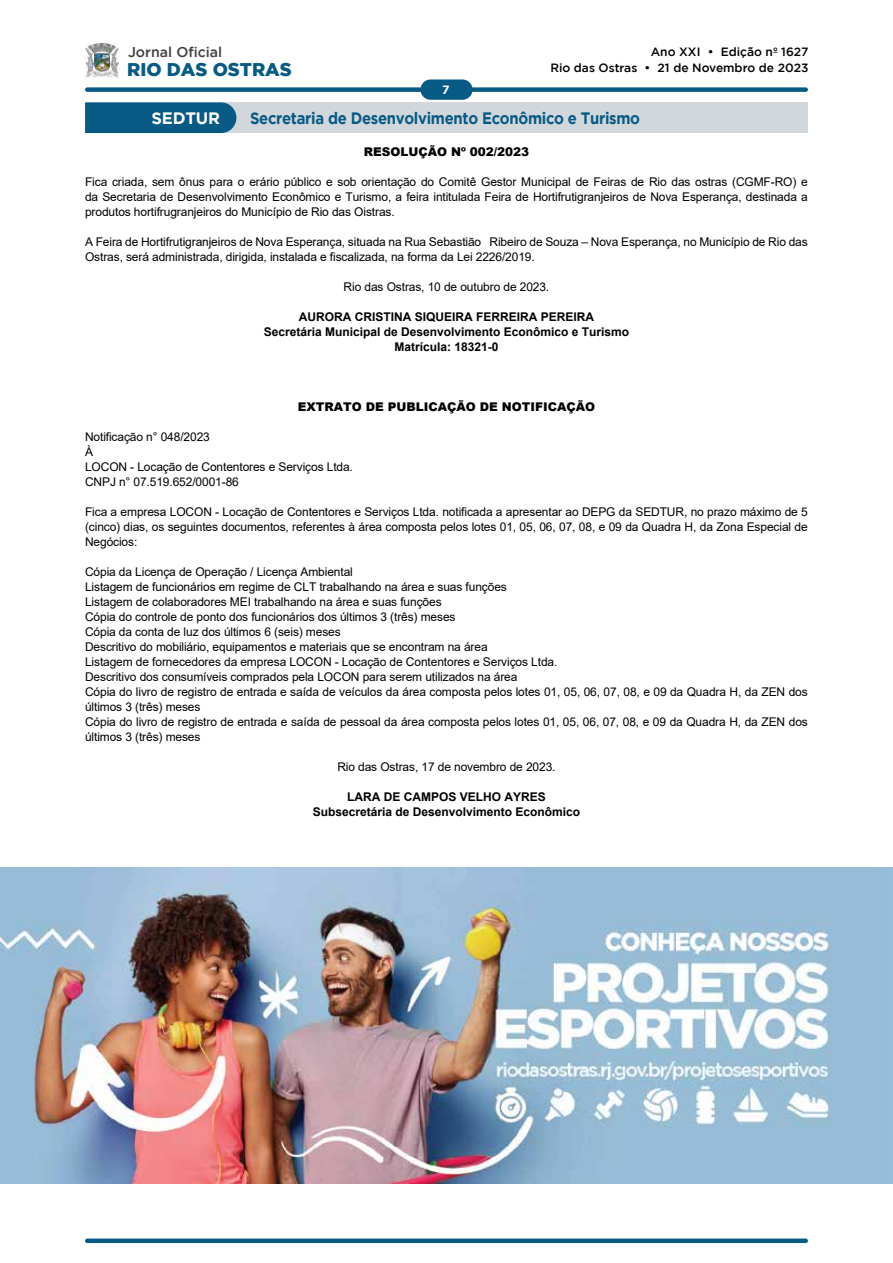
<style>
.page{position:relative;width:893px;height:1263px;background:#fff}
.page>*{position:absolute;margin:0;border:0;box-sizing:border-box;transform-origin:0 0}
.t1{font:900 18.45px "Gotham";color:#075a84}
.t2{font:700 16.5px "Gotham";letter-spacing:-.02em;color:#075a84;scale:.9 1}
.t3{font:700 16.5px "Gotham";letter-spacing:-.01em;color:#fff}
.t4{font:500 14.1px "Gotham";color:#404040}
.t5{font:12px/15px "Arial";letter-spacing:-.01em;color:#000}
.t6{font:700 12px/15px "Arial";color:#000;text-align:center}
.t7{font:900 12px "Arial";color:#000}
.t8{font:500 12px/15.8px "Gotham";color:#000;text-align:right}
.t9{font:700 12px "Gotham";color:#fff}
</style>
<div class="page">
<div style="left:85px;top:87px;width:723px;height:5px;background:#075a84;border-radius:2px"></div>
<div style="left:420px;top:79px;width:53px;height:21px;background:#075a84;border-radius:10px"></div>
<img style="left:86px;top:44px;width:32px;height:34px">
<div style="left:85px;top:1238px;width:723px;height:5px;background:#075a84;border-radius:2px"></div>
<div style="left:86px;top:102px;width:722px;height:31px;background:#d2d7dc"></div>
<div style="left:85px;top:102px;width:151px;height:31px;background:#075a84"></div>
<img style="left:0;top:868px;width:893px;height:315px">
<p class="t4" style="left:128px;top:44px;width:96px">Jornal Oficial</p>
<h1 class="t1" style="left:127px;top:59px;width:166px">RIO DAS OSTRAS</h1>
<h2 class="t3" style="left:151px;top:108px;width:70px">SEDTUR</h2>
<h2 class="t2" style="left:250px;top:108px;width:435px">Secretaria de Desenvolvimento Econômico e Turismo</h2>
<p class="t7" style="left:364px;top:143px;width:167px">RESOLUÇÃO Nº 002/2023</p>
<p class="t5" style="left:85px;top:174px;width:724px;text-align:justify">Fica criada, sem ônus para o erário público e sob orientação do Comitê Gestor Municipal de Feiras de Rio das ostras (CGMF-RO) e da Secretaria de Desenvolvimento Econômico e Turismo, a feira intitulada Feira de Hortifrutigranjeiros de Nova Esperança, destinada a produtos hortifrugranjeiros do Município de Rio das Oistras.</p>
<p class="t5" style="left:85px;top:234px;width:724px">A Feira de Hortifrutigranjeiros de Nova Esperança, situada na Rua Sebastião Ribeiro de Souza – Nova Esperança, no Município de Rio das<br>Ostras, será administrada, dirigida, instalada e fiscalizada, na forma da Lei 2226/2019.</p>
<p class="t5" style="left:344px;top:279px;width:207px">Rio das Ostras, 10 de outubro de 2023.</p>
<p class="t6" style="left:264px;top:310px;width:367px">AURORA CRISTINA SIQUEIRA FERREIRA PEREIRA<br>Secretária Municipal de Desenvolvimento Econômico e Turismo<br>Matrícula: 18321-0</p>
<p class="t8" style="left:550px;top:44px;width:260px">Ano XXI • Edição nº 1627<br>Rio das Ostras • 21 de Novembro de 2023</p>
<p class="t9" style="left:442px;top:83px;width:9px">7</p>
<p class="t7" style="left:298px;top:398px;width:299px">EXTRATO DE PUBLICAÇÃO DE NOTIFICAÇÃO</p>
<p class="t5" style="left:85px;top:429px;width:269px">Notificação n° 048/2023<br>À<br>LOCON - Locação de Contentores e Serviços Ltda.<br>CNPJ n° 07.519.652/0001-86</p>
<p class="t5" style="left:85px;top:504px;width:724px;text-align:justify">Fica a empresa LOCON - Locação de Contentores e Serviços Ltda. notificada a apresentar ao DEPG da SEDTUR, no prazo máximo de 5 (cinco) dias, os seguintes documentos, referentes à área composta pelos lotes 01, 05, 06, 07, 08, e 09 da Quadra H, da Zona Especial de Negócios:</p>
<p class="t5" style="left:85px;top:564px;width:724px">Cópia da Licença de Operação / Licença Ambiental<br>Listagem de funcionários em regime de CLT trabalhando na área e suas funções<br>Listagem de colaboradores MEI trabalhando na área e suas funções<br>Cópia do controle de ponto dos funcionários dos últimos 3 (três) meses<br>Cópia da conta de luz dos últimos 6 (seis) meses<br>Descritivo do mobiliário, equipamentos e materiais que se encontram na área<br>Listagem de fornecedores da empresa LOCON - Locação de Contentores e Serviços Ltda.<br>Descritivo dos consumíveis comprados pela LOCON para serem utilizados na área<br>Cópia do livro de registro de entrada e saída de veículos da área composta pelos lotes 01, 05, 06, 07, 08, e 09 da Quadra H, da ZEN dos últimos 3 (três) meses<br>Cópia do livro de registro de entrada e saída de pessoal da área composta pelos lotes 01, 05, 06, 07, 08, e 09 da Quadra H, da ZEN dos últimos 3 (três) meses</p>
<p class="t5" style="left:337px;top:759px;width:220px">Rio das Ostras, 17 de novembro de 2023.</p>
<p class="t6" style="left:313px;top:790px;width:269px">LARA DE CAMPOS VELHO AYRES<br>Subsecretária de Desenvolvimento Econômico</p>
</div>
